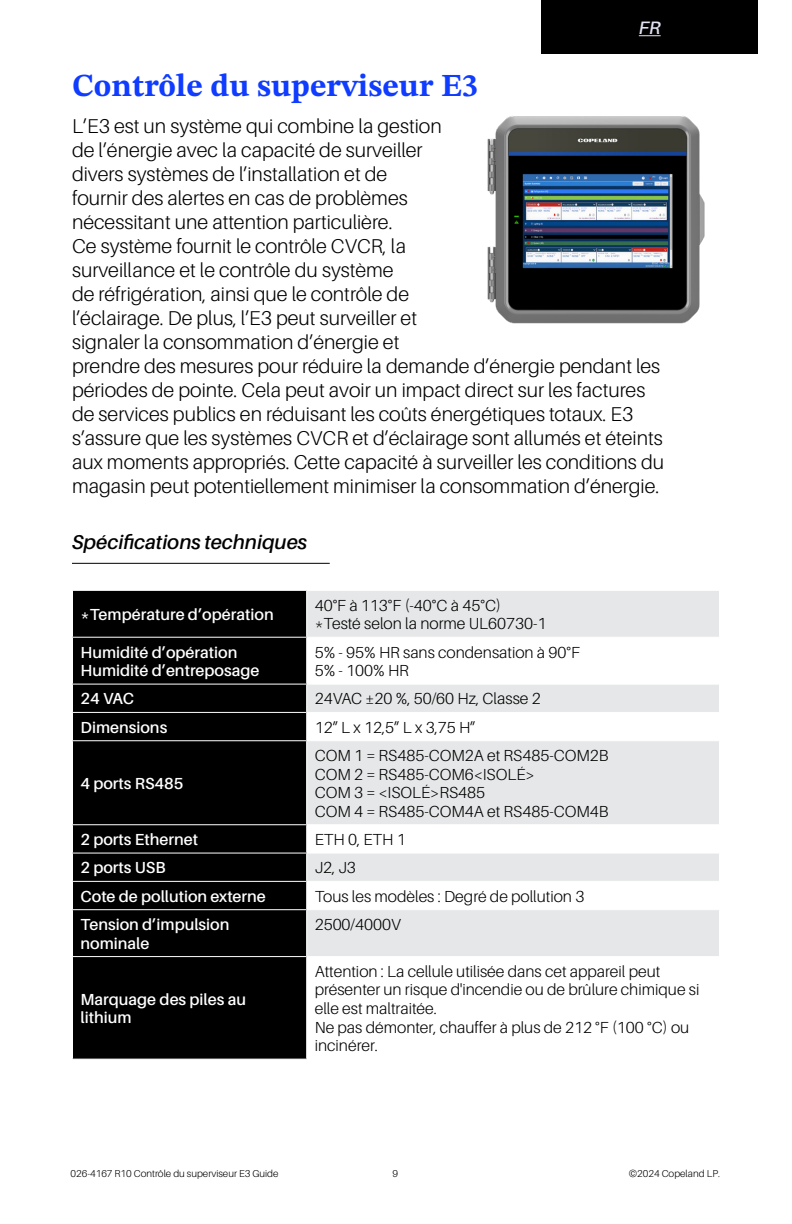
<style>
.page{position:relative;width:792px;height:1224px;background:#fff}
.page>*{position:absolute;margin:0;border:0;box-sizing:border-box;transform-origin:0 0}
.t1{font:700 32px "STIX Two Text";color:#0f3cff}
.t2{font:300 20px/24px "Aileron";color:#000}
.t3{font:italic 600 20px "Aileron";color:#000}
.t4{font:italic 600 18px "Aileron";color:#e1e3f3}
.t5{font:300 16px/18.6px "Aileron";color:#000}
.t6{font:600 16px/18.6px "Aileron";color:#fff}
.t7{font:300 10px "Aileron";color:#000}
</style>
<div class="page">
<hr style="left:72px;top:563px;width:258px;height:1px;background:#000">
<div style="left:73px;top:591px;width:233px;height:468px;background:#000"></div>
<svg style="left:307px;top:591px;width:412px;height:365px;fill:#e6e7e8"></svg>
<hr style="left:72px;top:637px;width:235px;height:1px;background:#fff">
<hr style="left:307px;top:637px;width:413px;height:1px;background:#fff">
<hr style="left:72px;top:684px;width:235px;height:1px;background:#fff">
<hr style="left:307px;top:684px;width:413px;height:1px;background:#fff">
<hr style="left:72px;top:712px;width:235px;height:1px;background:#fff">
<hr style="left:307px;top:712px;width:413px;height:1px;background:#fff">
<svg style="left:306px;top:685px;width:1px;height:55px"></svg>
<hr style="left:72px;top:740px;width:235px;height:1px;background:#fff">
<hr style="left:307px;top:740px;width:413px;height:1px;background:#fff">
<hr style="left:72px;top:824px;width:235px;height:1px;background:#fff">
<hr style="left:307px;top:824px;width:413px;height:1px;background:#fff">
<hr style="left:72px;top:853px;width:235px;height:1px;background:#fff">
<hr style="left:307px;top:853px;width:413px;height:1px;background:#fff">
<hr style="left:72px;top:881px;width:235px;height:1px;background:#fff">
<hr style="left:307px;top:881px;width:413px;height:1px;background:#fff">
<svg style="left:306px;top:825px;width:1px;height:84px"></svg>
<hr style="left:72px;top:909px;width:235px;height:1px;background:#fff">
<hr style="left:307px;top:909px;width:413px;height:1px;background:#fff">
<hr style="left:72px;top:956px;width:235px;height:1px;background:#fff">
<img style="left:487px;top:116px;width:218px;height:208px">
<div style="left:541px;top:0;width:217px;height:54px;background:#000"></div>
<svg style="left:639px;top:35px;width:22px;height:1px"></svg>
<h1 class="t1" style="left:72px;top:63px;width:408px">Contrôle du superviseur E3</h1>
<p class="t4" style="left:639px;top:18px;width:23px">FR</p>
<p class="t2" style="left:72px;top:115px;width:594px">L’E3 est un système qui combine la gestion<br>de l’énergie avec la capacité de surveiller<br>divers systèmes de l’installation et de<br>fournir des alertes en cas de problèmes<br>nécessitant une attention particulière.<br>Ce système fournit le contrôle CVCR, la<br>surveillance et le contrôle du système<br>de réfrigération, ainsi que le contrôle de<br>l’éclairage. De plus, l’E3 peut surveiller et<br>signaler la consommation d’énergie et<br>prendre des mesures pour réduire la demande d’énergie pendant les périodes de pointe. Cela peut avoir un impact direct sur les factures de services publics en réduisant les coûts énergétiques totaux. E3 s’assure que les systèmes CVCR et d’éclairage sont allumés et éteints aux moments appropriés. Cette capacité à surveiller les conditions du magasin peut potentiellement minimiser la consommation d’énergie.</p>
<p class="t3" style="left:72px;top:531px;width:237px">Spécifications techniques</p>
<p class="t6" style="left:80px;top:605px;width:195px">*Température d’opération</p>
<p class="t5" style="left:315px;top:596px;width:233px">40°F à 113°F (-40°C à 45°C) *Testé selon la norme UL60730-1</p>
<p class="t6" style="left:80px;top:643px;width:180px">Humidité d’opération<br>Humidité d’entreposage</p>
<p class="t5" style="left:315px;top:643px;width:267px">5% - 95% HR sans condensation à 90°F<br>5% - 100% HR</p>
<p class="t6" style="left:80px;top:690px;width:55px">24 VAC</p>
<p class="t5" style="left:315px;top:690px;width:228px">24VAC ±20 %, 50/60 Hz, Classe 2</p>
<p class="t6" style="left:80px;top:718px;width:88px">Dimensions</p>
<p class="t5" style="left:315px;top:718px;width:162px">12” L x 12,5” L x 3,75 H”</p>
<p class="t6" style="left:80px;top:774px;width:104px">4 ports RS485</p>
<p class="t5" style="left:315px;top:746px;width:295px">COM 1 = RS485-COM2A et RS485-COM2B<br>COM 2 = RS485-COM6&lt;ISOLÉ&gt;<br>COM 3 = &lt;ISOLÉ&gt;RS485<br>COM 4 = RS485-COM4A et RS485-COM4B</p>
<p class="t6" style="left:80px;top:830px;width:119px">2 ports Ethernet</p>
<p class="t5" style="left:315px;top:830px;width:92px">ETH 0, ETH 1</p>
<p class="t6" style="left:80px;top:859px;width:87px">2 ports USB</p>
<p class="t5" style="left:315px;top:859px;width:43px">J2, J3</p>
<p class="t6" style="left:80px;top:887px;width:187px">Cote de pollution externe</p>
<p class="t5" style="left:315px;top:887px;width:271px">Tous les modèles : Degré de pollution 3</p>
<p class="t6" style="left:80px;top:915px;width:150px">Tension d’impulsion nominale</p>
<p class="t5" style="left:315px;top:915px;width:88px">2500/4000V</p>
<p class="t6" style="left:80px;top:990px;width:167px">Marquage des piles au lithium</p>
<p class="t5" style="left:315px;top:962px;width:386px">Attention : La cellule utilisée dans cet appareil peut présenter un risque d'incendie ou de brûlure chimique si elle est maltraitée.<br>Ne pas démonter, chauffer à plus de 212 °F (100 °C) ou incinérer.</p>
<p class="t7" style="left:71px;top:1168px;width:210px">026-4167 R10 Contrôle du superviseur E3 Guide</p>
<p class="t7" style="left:392px;top:1168px;width:7px">9</p>
<p class="t7" style="left:629px;top:1168px;width:93px">©2024 Copeland LP.</p>
</div>
